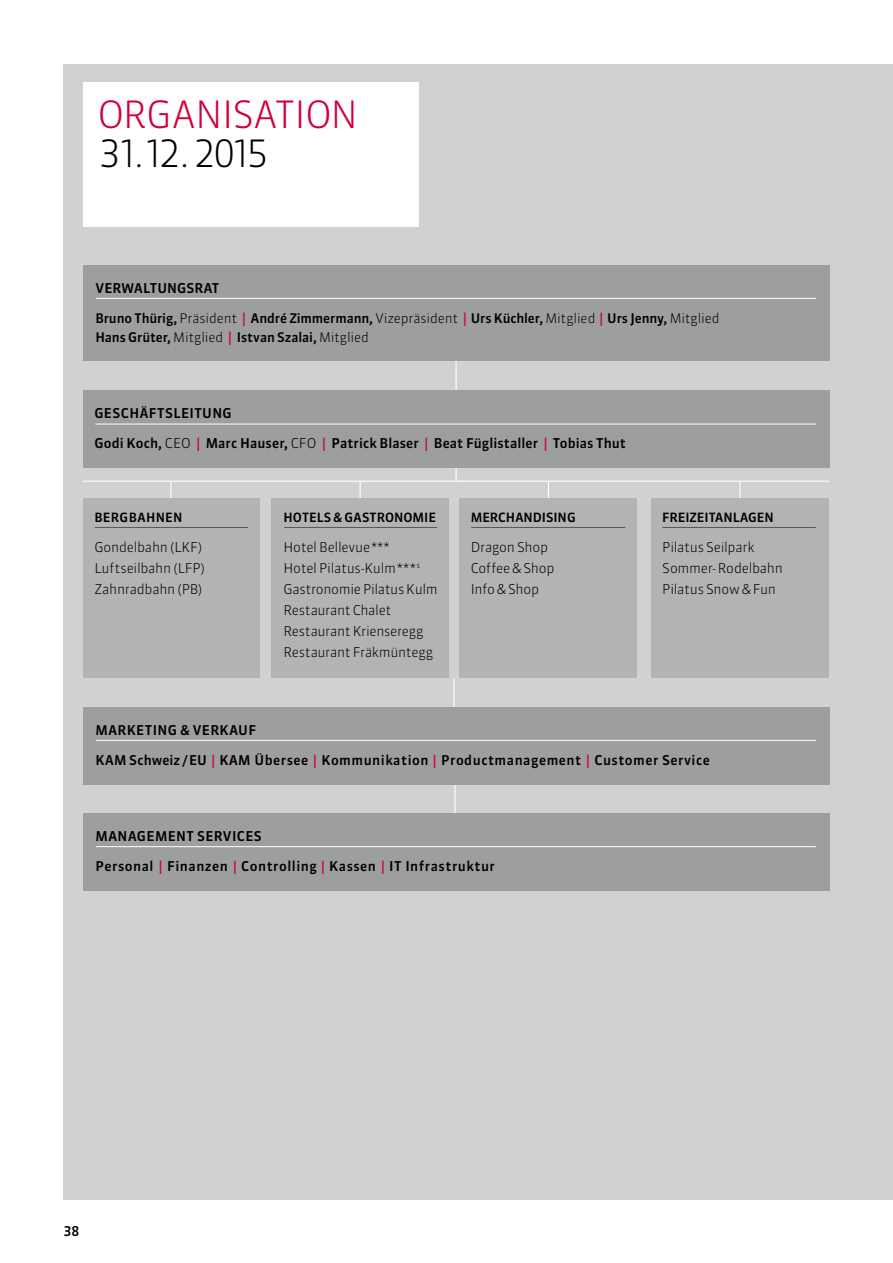
<style>
.page{position:relative;width:893px;height:1263px;background:#fff}
.page>*{position:absolute;margin:0;border:0;box-sizing:border-box;transform-origin:0 0}
.t1{font:300 37.5px "Sanuk LF";letter-spacing:-.02em;color:#cf003b}
.t2{font:300 37.5px "Sanuk LF";letter-spacing:-.03em;color:#000}
.t3{font:300 13.5px/21px "Sanuk LF";letter-spacing:-.025em;color:#000}
.t4{font:500 13.5px "Sanuk LF";letter-spacing:.035em;color:#000}
.t5{font:500 13.5px "Sanuk LF";letter-spacing:.005em;color:#000}
.t6{font:500 13.5px "Sanuk LF";color:#000}
.t7{font:500 13.2px/19.5px "Sanuk LF";letter-spacing:-.01em;color:#000}
.t8{font:500 12.75px "Sanuk LF";color:#000}
.t9{font:500 12.75px "Sanuk LF";letter-spacing:.025em;color:#000}
.s1{font-weight:300}
.s2{font-size:13.5px;color:#cf003b}
.s3{color:#cf003b}
</style>
<div class="page">
<div style="left:64px;top:64px;width:829px;height:1135px;background:#d0d1d2"></div>
<div style="left:83px;top:82px;width:336px;height:144px;background:#fff"></div>
<hr style="left:455px;top:341px;width:2px;height:52px;background:#fff">
<hr style="left:455px;top:457px;width:2px;height:24px;background:#fff">
<svg style="left:453px;top:679px;width:1px;height:28px"></svg>
<hr style="left:454px;top:785px;width:2px;height:28px;background:#fff">
<svg style="left:170px;top:482px;width:1px;height:16px"></svg>
<svg style="left:360px;top:482px;width:1px;height:16px"></svg>
<svg style="left:548px;top:482px;width:1px;height:16px"></svg>
<svg style="left:739px;top:482px;width:1px;height:16px"></svg>
<div style="left:83px;top:265px;width:746px;height:96px;background:#9c9e9f"></div>
<hr style="left:96px;top:298px;width:720px;height:1px;background:#fff">
<div style="left:83px;top:391px;width:746px;height:77px;background:#9c9e9f"></div>
<hr style="left:95px;top:424px;width:721px;height:1px;background:#fff">
<div style="left:83px;top:707px;width:746px;height:77px;background:#9c9e9f"></div>
<hr style="left:96px;top:740px;width:720px;height:1px;background:#fff">
<div style="left:83px;top:813px;width:746px;height:77px;background:#9c9e9f"></div>
<hr style="left:96px;top:846px;width:720px;height:1px;background:#fff">
<hr style="left:83px;top:481px;width:746px;height:1px;background:#fff">
<div style="left:83px;top:498px;width:176px;height:179px;background:#b1b3b4"></div>
<div style="left:272px;top:498px;width:177px;height:179px;background:#b1b3b4"></div>
<div style="left:460px;top:498px;width:177px;height:179px;background:#b1b3b4"></div>
<div style="left:651px;top:498px;width:178px;height:179px;background:#b1b3b4"></div>
<hr style="left:95px;top:527px;width:153px;height:1px;background:#58585a">
<hr style="left:284px;top:527px;width:153px;height:1px;background:#58585a">
<hr style="left:471px;top:527px;width:154px;height:1px;background:#58585a">
<hr style="left:662px;top:527px;width:154px;height:1px;background:#58585a">
<h1 class="t1" style="left:97px;top:91px;width:262px">ORGANISATION</h1>
<h1 class="t2" style="left:100px;top:130px;width:169px">31.12.2015</h1>
<p class="t6" style="left:95px;top:279px;width:125px">VERWALTUNGSRAT</p>
<p class="t7" style="left:95px;top:308px;width:626px">Bruno Thürig, <span class="s1">Präsident</span> <span class="s2">|</span> André Zimmermann, <span class="s1">Vizepräsident</span> <span class="s2">|</span> Urs Küchler, <span class="s1">Mitglied</span> <span class="s2">|</span> Urs Jenny, <span class="s1">Mitglied<br></span>Hans Grüter, <span class="s1">Mitglied</span> <span class="s2">|</span> Istvan Szalai, <span class="s1">Mitglied</span></p>
<p class="t4" style="left:94px;top:405px;width:139px">GESCHÄFTSLEITUNG</p>
<p class="t5" style="left:94px;top:435px;width:533px">Godi Koch, <span class="s1">CEO</span> <span class="s3">|</span> Marc Hauser, <span class="s1">CFO</span> <span class="s3">|</span> Patrick Blaser <span class="s3">|</span> Beat Füglistaller <span class="s3">|</span> Tobias Thut</p>
<p class="t9" style="left:94px;top:510px;width:90px">BERGBAHNEN</p>
<p class="t3" style="left:94px;top:537px;width:112px">Gondelbahn (LKF)<br>Luftseilbahn (LFP)<br>Zahnradbahn (PB)</p>
<p class="t8" style="left:284px;top:510px;width:154px">HOTELS &amp; GASTRONOMIE</p>
<p class="t3" style="left:284px;top:537px;width:156px">Hotel Bellevue***<br>Hotel Pilatus-Kulm***<sup>s<br></sup>Gastronomie Pilatus Kulm<br>Restaurant Chalet<br>Restaurant Krienseregg<br>Restaurant Fräkmüntegg</p>
<p class="t8" style="left:471px;top:510px;width:107px">MERCHANDISING</p>
<p class="t3" style="left:471px;top:537px;width:85px">Dragon Shop<br>Coffee &amp; Shop<br>Info &amp; Shop</p>
<p class="t8" style="left:662px;top:510px;width:113px">FREIZEITANLAGEN</p>
<p class="t3" style="left:662px;top:537px;width:122px">Pilatus Seilpark<br>Sommer- Rodelbahn<br>Pilatus Snow &amp; Fun</p>
<p class="t4" style="left:95px;top:721px;width:162px">MARKETING &amp; VERKAUF</p>
<p class="t4" style="left:95px;top:751px;width:616px">KAM Schweiz /EU <span class="s3">|</span> KAM Übersee <span class="s3">|</span> Kommunikation <span class="s3">|</span> Productmanagement <span class="s3">|</span> Customer Service</p>
<p class="t4" style="left:95px;top:828px;width:168px">MANAGEMENT SERVICES</p>
<p class="t4" style="left:95px;top:858px;width:401px">Personal <span class="s3">|</span> Finanzen <span class="s3">|</span> Controlling <span class="s3">|</span> Kassen <span class="s3">|</span> IT Infrastruktur</p>
<p class="t4" style="left:64px;top:1222px;width:17px">38</p>
</div>
